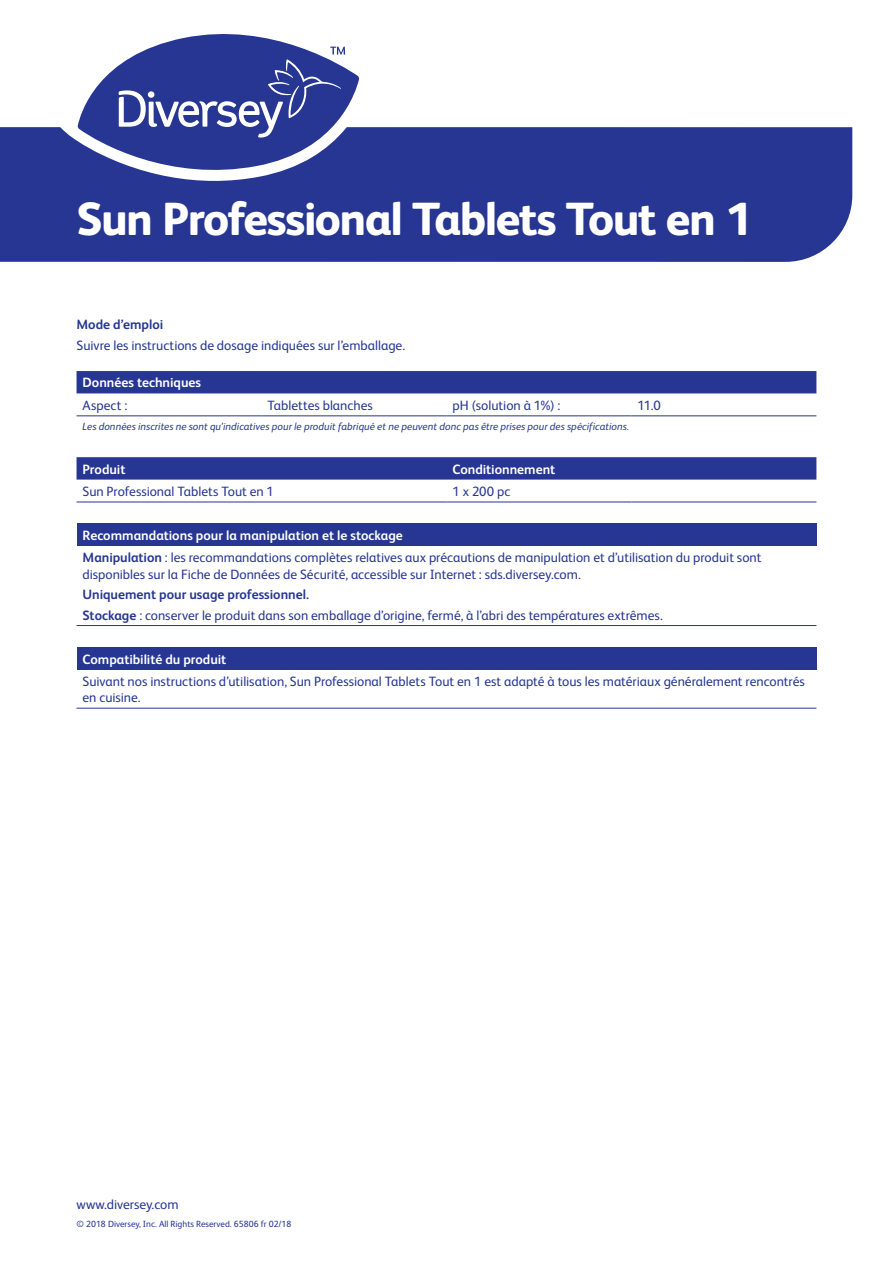
<style>
.page{position:relative;width:893px;height:1263px;background:#fff}
.page>*{position:absolute;margin:0;border:0;box-sizing:border-box;transform-origin:0 0}
.t1{font:800 46.5px "FS Albert Pro";letter-spacing:-.035em;color:#fff}
.t2{font:13.5px/22.4px "FS Albert Pro";color:#263692}
.t3{font:700 13.5px "FS Albert Pro";letter-spacing:-.005em;color:#fff}
.t4{font:700 13.5px "FS Albert Pro";color:#263692}
.t5{font:italic 10.5px "FS Albert Pro";color:#263692}
.t6{font:9px "FS Albert Pro";color:#263692}
.s1{font-weight:700;color:#fff}
.s2{font-weight:700}
</style>
<div class="page">
<div style="left:0;top:127px;width:852px;height:135px;background:#263692"></div>
<div style="left:77px;top:371px;width:739px;height:22px;background:#263692"></div>
<hr style="left:77px;top:415px;width:184px;height:1px;background:#263692">
<hr style="left:261px;top:415px;width:185px;height:1px;background:#263692">
<hr style="left:446px;top:415px;width:185px;height:1px;background:#263692">
<hr style="left:631px;top:415px;width:185px;height:1px;background:#263692">
<svg style="left:77px;top:457px;width:739px;height:23px;background:#2b3b94"></svg>
<hr style="left:77px;top:502px;width:369px;height:1px;background:#263692">
<hr style="left:446px;top:502px;width:185px;height:1px;background:#263692">
<hr style="left:631px;top:502px;width:185px;height:1px;background:#263692">
<div style="left:77px;top:524px;width:739px;height:22px;background:#263692"></div>
<hr style="left:77px;top:625px;width:739px;height:1px;background:#263692">
<div style="left:77px;top:647px;width:739px;height:22px;background:#263692"></div>
<hr style="left:77px;top:708px;width:739px;height:1px;background:#263692">
<svg style="left:58px;top:78px;width:316px;height:103px"></svg>
<svg style="left:78px;top:34px;width:281px;height:148px;fill:#263692"></svg>
<svg style="left:119px;top:47px;width:226px;height:91px;background:#4a58a4"></svg>
<h1 class="t1" style="left:77px;top:183px;width:677px">Sun Professional Tablets Tout en 1</h1>
<p class="t4" style="left:77px;top:315px;width:88px">Mode d’emploi</p>
<p class="t2" style="left:77px;top:333px;width:330px">Suivre les instructions de dosage indiquées sur l’emballage.</p>
<p class="t3" style="left:83px;top:373px;width:120px">Données techniques</p>
<p class="t2" style="left:83px;top:393px;width:46px">Aspect :</p>
<p class="t2" style="left:267px;top:393px;width:107px">Tablettes blanches</p>
<p class="t2" style="left:452px;top:393px;width:110px">pH (solution à 1%) :</p>
<p class="t2" style="left:637px;top:393px;width:25px">11.0</p>
<p class="t5" style="left:83px;top:419px;width:548px">Les données inscrites ne sont qu’indicatives pour le produit fabriqué et ne peuvent donc pas être prises pour des spécifications.</p>
<p class="t3" style="left:83px;top:459px;width:44px">Produit</p>
<p class="t3" style="left:452px;top:459px;width:104px">Conditionnement</p>
<p class="t2" style="left:83px;top:479px;width:193px">Sun Professional Tablets Tout en 1</p>
<p class="t2" style="left:452px;top:479px;width:60px">1 x 200 pc</p>
<p class="t2" style="left:83px;top:523px;width:680px"><span class="s1">Recommandations pour la manipulation et le stockage<br></span><span class="s2">Manipulation</span> : les recommandations complètes relatives aux précautions de manipulation et d’utilisation du produit sont</p>
<p class="t2" style="left:83px;top:562px;width:500px">disponibles sur la Fiche de Données de Sécurité, accessible sur Internet : sds.diversey.com.</p>
<p class="t2" style="left:83px;top:583px;width:582px;line-height:20.4px"><span class="s2">Uniquement pour usage professionnel.<br>Stockage</span> : conserver le produit dans son emballage d’origine, fermé, à l’abri des températures extrêmes.</p>
<p class="t3" style="left:83px;top:649px;width:145px">Compatibilité du produit</p>
<p class="t2" style="left:83px;top:672px;width:724px;line-height:16.2px">Suivant nos instructions d’utilisation, Sun Professional Tablets Tout en 1 est adapté à tous les matériaux généralement rencontrés en cuisine.</p>
<p class="t2" style="left:77px;top:1192px;width:104px">www.diversey.com</p>
<p class="t6" style="left:77px;top:1217px;width:216px">© 2018 Diversey, Inc. All Rights Reserved. 65806 fr 02/18</p>
</div>
